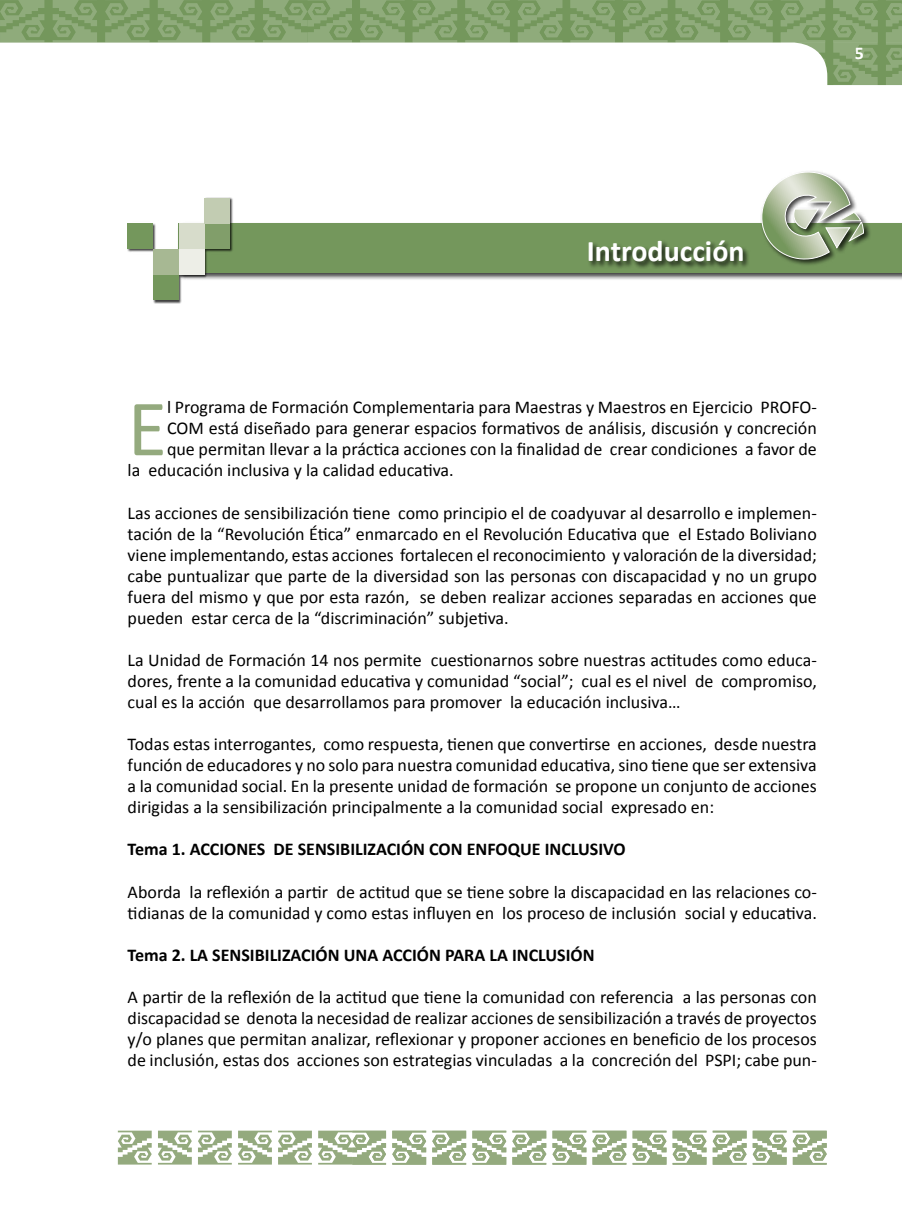
<style>
.page{position:relative;width:902px;height:1208px;background:#fff}
.page>*{position:absolute;margin:0;border:0;box-sizing:border-box;transform-origin:0 0}
.t1{font:80.7px "Calibri";color:#94aa7e}
.t2{font:700 30px "Calibri";color:#fff}
.t3{font:18px/21px "Calibri";color:#000;text-align:justify}
.t4{font:700 18px "Calibri";color:#000}
.t5{font:700 18px "Calibri";color:#fff}
</style>
<div class="page">
<svg style="left:0;top:0;width:780px;height:43px;background:#799a61"></svg>
<svg style="left:392px;top:1130px;width:34px;height:34px"></svg>
<svg style="left:432px;top:1130px;width:34px;height:34px"></svg>
<svg style="left:472px;top:1130px;width:34px;height:34px"></svg>
<svg style="left:512px;top:1130px;width:34px;height:34px"></svg>
<svg style="left:552px;top:1130px;width:34px;height:34px"></svg>
<svg style="left:592px;top:1130px;width:34px;height:34px"></svg>
<svg style="left:632px;top:1130px;width:34px;height:34px"></svg>
<svg style="left:672px;top:1130px;width:34px;height:34px"></svg>
<svg style="left:712px;top:1130px;width:34px;height:34px"></svg>
<svg style="left:752px;top:1130px;width:34px;height:34px"></svg>
<svg style="left:792px;top:1130px;width:34px;height:34px"></svg>
<svg style="left:318px;top:1130px;width:68px;height:34px"></svg>
<svg style="left:278px;top:1130px;width:34px;height:34px"></svg>
<svg style="left:238px;top:1130px;width:34px;height:34px"></svg>
<svg style="left:198px;top:1130px;width:34px;height:34px"></svg>
<svg style="left:158px;top:1130px;width:34px;height:34px"></svg>
<svg style="left:118px;top:1130px;width:34px;height:34px"></svg>
<svg style="left:360px;top:0;width:44px;height:43px;background:#87a572"></svg>
<svg style="left:412px;top:0;width:45px;height:43px;background:#87a571"></svg>
<svg style="left:465px;top:0;width:44px;height:43px;background:#87a572"></svg>
<svg style="left:518px;top:0;width:44px;height:43px;background:#87a572"></svg>
<svg style="left:570px;top:0;width:45px;height:43px;background:#87a572"></svg>
<svg style="left:623px;top:0;width:44px;height:43px;background:#87a572"></svg>
<svg style="left:675px;top:0;width:45px;height:43px;background:#87a571"></svg>
<svg style="left:728px;top:0;width:44px;height:43px;background:#87a572"></svg>
<svg style="left:263px;top:0;width:89px;height:43px;background:#86a471"></svg>
<svg style="left:210px;top:0;width:45px;height:42px;background:#84a36f"></svg>
<svg style="left:158px;top:0;width:44px;height:42px;background:#84a36f"></svg>
<svg style="left:105px;top:0;width:44px;height:42px;background:#84a36f"></svg>
<svg style="left:53px;top:0;width:44px;height:42px;background:#84a36f"></svg>
<svg style="left:0;top:0;width:44px;height:42px;background:#84a36f"></svg>
<svg style="left:780px;top:0;width:121px;height:86px"></svg>
<div style="left:177px;top:222px;width:724px;height:59px;background:#000;opacity:.75"></div>
<div style="left:179px;top:223px;width:722px;height:50px;background:#74975c"></div>
<div style="left:127px;top:197px;width:106px;height:107px;background:#000;opacity:.75"></div>
<div style="left:153px;top:275px;width:26px;height:25px;background:#74975c"></div>
<div style="left:179px;top:249px;width:25px;height:26px;background:#edeee7"></div>
<div style="left:204px;top:223px;width:26px;height:26px;background:#819e6a"></div>
<div style="left:128px;top:223px;width:25px;height:26px;background:#74975c"></div>
<div style="left:179px;top:223px;width:25px;height:26px;background:#d7dccb"></div>
<div style="left:153px;top:249px;width:26px;height:26px;background:#a7b893"></div>
<div style="left:204px;top:198px;width:26px;height:25px;background:#c2ccb2"></div>
<div style="left:587px;top:240px;width:163px;height:29px;background:#000;opacity:.75"></div>
<div style="left:759px;top:170px;width:112px;height:97px;background:#000;opacity:.75"></div>
<svg style="left:755px;top:170px;width:109px;height:95px"></svg>
<p class="t5" style="left:854px;top:41px;width:11px">5</p>
<p class="t2" style="left:587px;top:232px;width:159px">Introducción</p>
<p class="t1" style="left:128px;top:377px;width:41px">E</p>
<p class="t3" style="left:167px;top:397px;width:651px">l Programa de Formación Complementaria para Maestras y Maestros en Ejercicio PROFO-</p>
<p class="t3" style="left:167px;top:418px;width:651px">COM está diseñado para generar espacios formativos de análisis, discusión y concreción</p>
<p class="t3" style="left:167px;top:439px;width:651px">que permitan llevar a la práctica acciones con la finalidad de crear condiciones a favor de</p>
<p class="t3" style="left:128px;top:460px;width:327px">la educación inclusiva y la calidad educativa.</p>
<p class="t3" style="left:128px;top:502px;width:690px">Las acciones de sensibilización tiene como principio el de coadyuvar al desarrollo e implemen&shy;tación de la “Revolución Ética” enmarcado en el Revolución Educativa que el Estado Boliviano viene implementando, estas acciones fortalecen el reconocimiento y valoración de la diversidad; cabe puntualizar que parte de la diversidad son las personas con discapacidad y no un grupo fuera del mismo y que por esta razón, se deben realizar acciones separadas en acciones que pueden estar cerca de la “discriminación” subjetiva.</p>
<p class="t3" style="left:128px;top:649px;width:690px">La Unidad de Formación 14 nos permite cuestionarnos sobre nuestras actitudes como educa&shy;dores, frente a la comunidad educativa y comunidad “social”; cual es el nivel de compromiso, cual es la acción que desarrollamos para promover la educación inclusiva…</p>
<p class="t3" style="left:128px;top:733px;width:690px">Todas estas interrogantes, como respuesta, tienen que convertirse en acciones, desde nuestra función de educadores y no solo para nuestra comunidad educativa, sino tiene que ser extensiva a la comunidad social. En la presente unidad de formación se propone un conjunto de acciones dirigidas a la sensibilización principalmente a la comunidad social expresado en:</p>
<p class="t4" style="left:128px;top:838px;width:499px">Tema 1. ACCIONES DE SENSIBILIZACIÓN CON ENFOQUE INCLUSIVO</p>
<p class="t3" style="left:128px;top:881px;width:690px">Aborda la reflexión a partir de actitud que se tiene sobre la discapacidad en las relaciones co&shy;tidianas de la comunidad y como estas influyen en los proceso de inclusión social y educativa.</p>
<p class="t4" style="left:128px;top:943px;width:468px">Tema 2. LA SENSIBILIZACIÓN UNA ACCIÓN PARA LA INCLUSIÓN</p>
<p class="t3" style="left:128px;top:987px;width:690px">A partir de la reflexión de la actitud que tiene la comunidad con referencia a las personas con discapacidad se denota la necesidad de realizar acciones de sensibilización a través de proyectos y/o planes que permitan analizar, reflexionar y proponer acciones en beneficio de los procesos de inclusión, estas dos acciones son estrategias vinculadas a la concreción del PSPI; cabe pun-</p>
</div>
